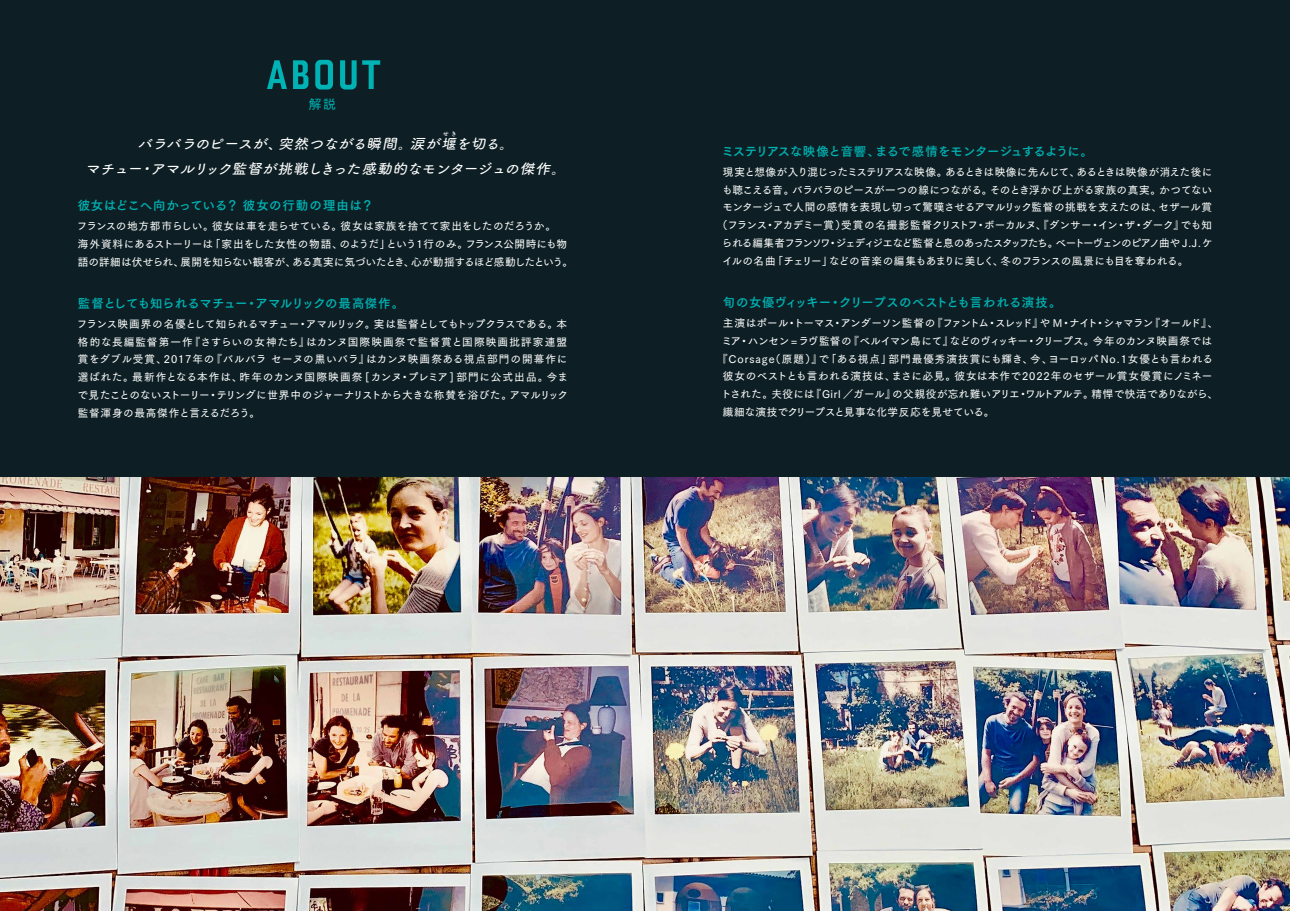
<style>
.page{position:relative;width:1290px;height:911px;background:#0d1f24}
.page>*{position:absolute;margin:0;border:0;box-sizing:border-box;transform-origin:0 0}
.t1{font:700 condensed 50.5px "Bourgeois";letter-spacing:.025em;color:#00b2b3}
.t2{font:italic 14.25px/24.8px "Tsuku A Rd Gothic Std D";color:#fff;scale:1.05 1}
.t3{font:12.88px "Tsuku Go Pro D";color:#00b2b3}
.t4{font:12.38px "Tsuku Go Pro B";letter-spacing:-.05em;color:#00b2b3}
.t5{font:12.38px "Tsuku Go Pro B";color:#00b2b3}
.t6{font:12.38px "Tsuku Go Pro B";letter-spacing:-.025em;color:#00b2b3}
.t7{font:12.38px "Tsuku Go Pro B";letter-spacing:.045em;color:#00b2b3}
.t8{font:10.62px/17.8px "Tsuku Go Pro D";letter-spacing:-.01em;color:#fff}
.t9{font:10.62px "Tsuku Go Pro D";letter-spacing:-.1em;color:#fff}
.t10{font:10.62px "Tsuku Go Pro D";letter-spacing:-.065em;color:#fff}
.t11{font:10.62px "Tsuku Go Pro D";letter-spacing:.09em;color:#fff}
.t12{font:10.62px "Tsuku Go Pro D";letter-spacing:.015em;color:#fff}
.t13{font:10.62px "Tsuku Go Pro D";letter-spacing:-.055em;color:#fff}
.t14{font:10.62px "Tsuku Go Pro D";letter-spacing:.05em;color:#fff}
.t15{font:10.62px "Tsuku Go Pro D";letter-spacing:-.035em;color:#fff}
.t16{font:6.25px "Tsuku A Rd Gothic Std D";color:#fff}
</style>
<div class="page">
<img style="left:0;top:477px;width:1290px;height:434px">
<h1 class="t1" style="left:266px;top:49px;width:116px">ABOUT</h1>
<p class="t3" style="left:309px;top:94px;width:29px">解説</p>
<h2 class="t2" style="left:137px;top:131px;width:308px">バラバラのピースが、突然つながる瞬間。涙が堰</h2>
<p class="t16" style="left:443px;top:129px;width:16px">せき</p>
<h2 class="t2" style="left:85px;top:131px;width:463px;text-indent:371px">を切る。<br>マチュー・アマルリック監督が挑戦しきった感動的なモンタージュの傑作。</h2>
<p class="t7" style="left:78px;top:194px;width:297px">彼女はどこへ向かっている？ 彼女の行動の理由は？</p>
<p class="t8" style="left:77px;top:216px;width:497px;line-height:18.1px">フランスの地方都市らしい。彼女は車を走らせている。彼女は家族を捨てて家出をしたのだろうか。<br>海外資料にあるストーリーは「家出をした女性の物語、のようだ」という1行のみ。フランス公開時にも物語の詳細は伏せられ、展開を知らない観客が、ある真実に気づいたとき、心が動揺するほど感動したという。</p>
<p class="t6" style="left:78px;top:292px;width:328px">監督としても知られるマチュー・アマルリックの最高傑作。</p>
<p class="t8" style="left:77px;top:314px;width:493px;text-align:justify">フランス映画界の名優として知られるマチュー・アマルリック。実は監督としてもトップクラスである。本格的な長編監督第一作『さすらいの女神たち』はカンヌ国際映画祭で監督賞と国際映画批評家連盟賞をダブル受賞、2017年の『バルバラ セーヌの黒いバラ』はカンヌ映画祭ある視点部門の開幕作に選ばれた。最新作となる本作は、昨年のカンヌ国際映画祭 [カンヌ・プレミア] 部門に公式出品。今まで見たことのないストーリー・テリングに世界中のジャーナリストから大きな称賛を浴びた。アマルリック監督渾身の最高傑作と言えるだろう。</p>
<p class="t4" style="left:721px;top:140px;width:373px">ミステリアスな映像と音響、まるで感情をモンタージュするように。</p>
<p class="t13" style="left:723px;top:163px;width:491px">現実と想像が入り混じったミステリアスな映像。あるときは映像に先んじて、あるときは映像が消えた後に</p>
<p class="t8" style="left:722px;top:180px;width:492px">も聴こえる音。バラバラのピースが一つの線につながる。そのとき浮かび上がる家族の真実。かつてない</p>
<p class="t8" style="left:722px;top:197px;width:491px">モンタージュで人間の感情を表現し切って驚嘆させるアマルリック監督の挑戦を支えたのは、セザール賞</p>
<p class="t8" style="left:717px;top:215px;width:496px">（フランス・アカデミー賞）受賞の名撮影監督クリストフ・ボーカルヌ、『ダンサー・イン・ザ・ダーク』でも知</p>
<p class="t9" style="left:722px;top:234px;width:492px">られる編集者フランソワ・ジェディジエなど監督と息のあったスタッフたち。ベートーヴェンのピアノ曲や J .J . ケ</p>
<p class="t15" style="left:722px;top:252px;width:468px">イルの名曲「チェリー」などの音楽の編集もあまりに美しく、冬のフランスの風景にも目を奪われる。</p>
<p class="t5" style="left:723px;top:292px;width:340px">旬の女優ヴィッキー・クリープスのベストとも言われる演技。</p>
<p class="t10" style="left:723px;top:314px;width:496px">主演はポール・トーマス・アンダーソン監督の『ファントム・スレッド』や M・ナイト・シャマラン『オールド』、</p>
<p class="t8" style="left:721px;top:331px;width:492px">ミア・ハンセン =ラヴ監督の『ベルイマン島にて』などのヴィッキー・クリープス。今年のカンヌ映画祭では</p>
<p class="t11" style="left:717px;top:350px;width:497px">『Corsage（原題）』で「ある視点」部門最優秀演技賞にも輝き、今、ヨーロッパ No.1女優とも言われる</p>
<p class="t14" style="left:723px;top:367px;width:491px">彼女のベストとも言われる演技は、まさに必見。彼女は本作で2022年のセザール賞女優賞にノミネー</p>
<p class="t12" style="left:721px;top:385px;width:499px">トされた。夫役には『Girl ／ガール』の父親役が忘れ難いアリエ・ワルトアルテ。精悍で快活でありながら、</p>
<p class="t8" style="left:723px;top:402px;width:273px">繊細な演技でクリープスと見事な化学反応を見せている。</p>
</div>
